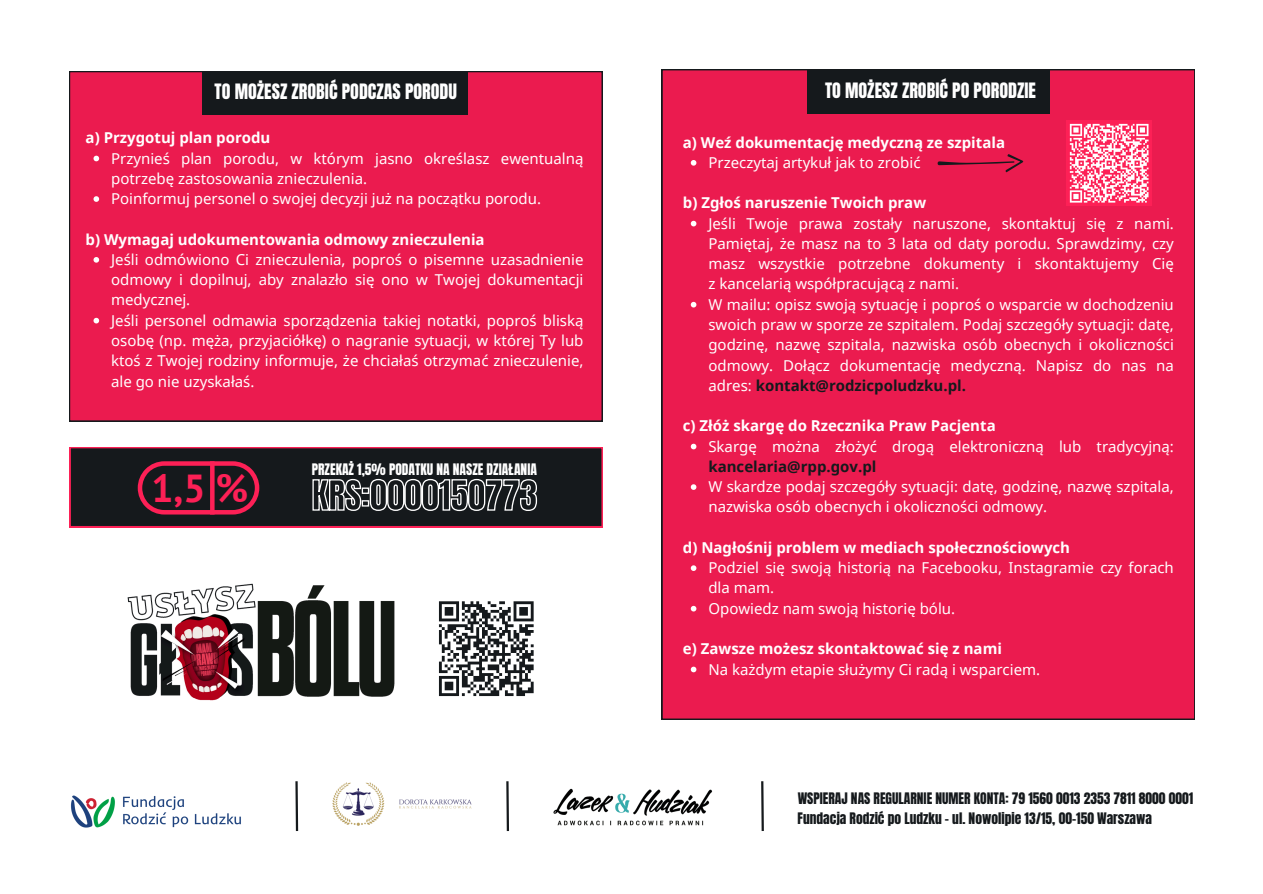
<style>
.page{position:relative;width:1263px;height:894px;background:#fff}
.page>*{position:absolute;margin:0;border:0;box-sizing:border-box;transform-origin:0 0}
.t1{font:700 39px "PT Sans";color:#fd2056}
.t2{font:18px "Anton";color:#fff}
.t3{font:15px/20.2px "Noto Sans";color:#fff;text-align:justify}
.t4{font:700 15px "Noto Sans";color:#fff}
.t5{font:13.5px "Anton";color:#15191c}
.t6{font:13.5px "Anton";color:#fff}
.s1{font-weight:700;color:#15191c}
</style>
<div class="page">
<div style="left:662px;top:69px;width:533px;height:650px;background:#eb1b4f"></div>
<div style="left:807px;top:69px;width:242px;height:45px;background:#15191c"></div>
<svg style="left:691px;top:160px;width:5px;height:5px"></svg>
<svg style="left:691px;top:221px;width:5px;height:5px"></svg>
<svg style="left:691px;top:302px;width:5px;height:5px"></svg>
<svg style="left:691px;top:443px;width:5px;height:6px"></svg>
<svg style="left:691px;top:484px;width:5px;height:5px"></svg>
<svg style="left:691px;top:565px;width:5px;height:5px"></svg>
<svg style="left:691px;top:605px;width:5px;height:6px"></svg>
<svg style="left:691px;top:666px;width:5px;height:6px"></svg>
<div style="left:69px;top:71px;width:533px;height:350px;background:#eb1b4f"></div>
<div style="left:202px;top:71px;width:265px;height:44px;background:#15191c"></div>
<svg style="left:295px;top:781px;width:4px;height:50px"></svg>
<svg style="left:506px;top:781px;width:3px;height:51px"></svg>
<svg style="left:761px;top:781px;width:3px;height:50px"></svg>
<div style="left:1066px;top:120px;width:86px;height:86px;background:#fd2056"></div>
<svg style="left:1069px;top:123px;width:80px;height:80px"></svg>
<svg style="left:937px;top:154px;width:86px;height:19px;background:#ce1a48"></svg>
<img style="left:553px;top:788px;width:160px;height:38px">
<img style="left:71px;top:795px;width:170px;height:33px">
<img style="left:333px;top:782px;width:138px;height:43px">
<svg style="left:94px;top:156px;width:5px;height:5px"></svg>
<svg style="left:94px;top:196px;width:5px;height:6px"></svg>
<svg style="left:94px;top:257px;width:5px;height:5px"></svg>
<svg style="left:94px;top:318px;width:5px;height:5px"></svg>
<img style="left:130px;top:585px;width:265px;height:116px">
<img style="left:127px;top:583px;width:130px;height:38px">
<svg style="left:70px;top:447px;width:533px;height:80px;background:#2f242a"></svg>
<div style="left:210px;top:461px;width:5px;height:53px;background:#fd2056"></div>
<svg style="left:438px;top:601px;width:96px;height:96px"></svg>
<h4 class="t2" style="left:215px;top:78px;width:244px">TO MOŻESZ ZROBIĆ PODCZAS PORODU</h4>
<h4 class="t4" style="left:86px;top:127px;width:186px">a) Przygotuj plan porodu</h4>
<p class="t3" style="left:111px;top:147px;width:474px">Przynieś plan porodu, w którym jasno określasz ewentualną potrzebę zastosowania znieczulenia.</p>
<p class="t3" style="left:111px;top:188px;width:431px">Poinformuj personel o swojej decyzji już na początku porodu.</p>
<h4 class="t4" style="left:86px;top:228px;width:401px">b) Wymagaj udokumentowania odmowy znieczulenia</h4>
<p class="t3" style="left:111px;top:249px;width:474px">Jeśli odmówiono Ci znieczulenia, poproś o pisemne uzasadnienie odmowy i dopilnuj, aby znalazło się ono w Twojej dokumentacji medycznej.</p>
<p class="t3" style="left:111px;top:309px;width:474px">Jeśli personel odmawia sporządzenia takiej notatki, poproś bliską osobę (np. męża, przyjaciółkę) o nagranie sytuacji, w której Ty lub ktoś z Twojej rodziny informuje, że chciałaś otrzymać znieczulenie, ale go nie uzyskałaś.</p>
<h6 class="t1" style="left:152px;top:462px;width:98px">1,5 %</h6>
<p class="t6" style="left:312px;top:459px;width:227px">PRZEKAŻ 1,5% PODATKU NA NASZE DZIAŁANIA</p>
<p class="t2" style="left:825px;top:77px;width:212px">TO MOŻESZ ZROBIĆ PO PORODZIE</p>
<h3 class="t4" style="left:683px;top:131px;width:324px">a) Weź dokumentację medyczną ze szpitala</h3>
<p class="t3" style="left:708px;top:152px;width:214px">Przeczytaj artykuł jak to zrobić</p>
<h3 class="t4" style="left:683px;top:192px;width:245px">b) Zgłoś naruszenie Twoich praw</h3>
<h4 class="t3" style="left:708px;top:213px;width:467px">Jeśli Twoje prawa zostały naruszone, skontaktuj się z nami.<br>Pamiętaj, że masz na to 3 lata od daty porodu. Sprawdzimy, czy masz wszystkie potrzebne dokumenty i skontaktujemy Cię z kancelarią współpracującą z nami.</h4>
<p class="t3" style="left:708px;top:294px;width:467px">W mailu: opisz swoją sytuację i poproś o wsparcie w dochodzeniu swoich praw w sporze ze szpitalem. Podaj szczegóły sytuacji: datę, godzinę, nazwę szpitala, nazwiska osób obecnych i okoliczności odmowy. Dołącz dokumentację medyczną. Napisz do nas na adres: <span class="s1">kontakt@rodzicpoludzku.pl.</span></p>
<p class="t4" style="left:683px;top:415px;width:314px">c) Złóż skargę do Rzecznika Praw Pacjenta</p>
<h4 class="t3" style="left:708px;top:435px;width:467px">Skargę można złożyć drogą elektroniczną lub tradycyjną: <span class="s1">kancelaria@rpp.gov.pl</span></h4>
<p class="t3" style="left:708px;top:476px;width:467px">W skardze podaj szczegóły sytuacji: datę, godzinę, nazwę szpitala, nazwiska osób obecnych i okoliczności odmowy.</p>
<p class="t4" style="left:683px;top:536px;width:389px">d) Nagłośnij problem w mediach społecznościowych</p>
<h4 class="t3" style="left:708px;top:557px;width:467px">Podziel się swoją historią na Facebooku, Instagramie czy forach dla mam.</h4>
<p class="t3" style="left:708px;top:597px;width:248px">Opowiedz nam swoją historię bólu.</p>
<h4 class="t4" style="left:683px;top:638px;width:321px">e) Zawsze możesz skontaktować się z nami</h4>
<p class="t3" style="left:708px;top:658px;width:333px">Na każdym etapie służymy Ci radą i wsparciem.</p>
<h2 class="t5" style="left:798px;top:788px;width:397px">WSPIERAJ NAS REGULARNIE NUMER KONTA: 79 1560 0013 2353 7811 8000 0001</h2>
<p class="t5" style="left:798px;top:808px;width:356px">Fundacja Rodzić po Ludzku - ul. Nowolipie 13/15, 00-150 Warszawa</p>
</div>
